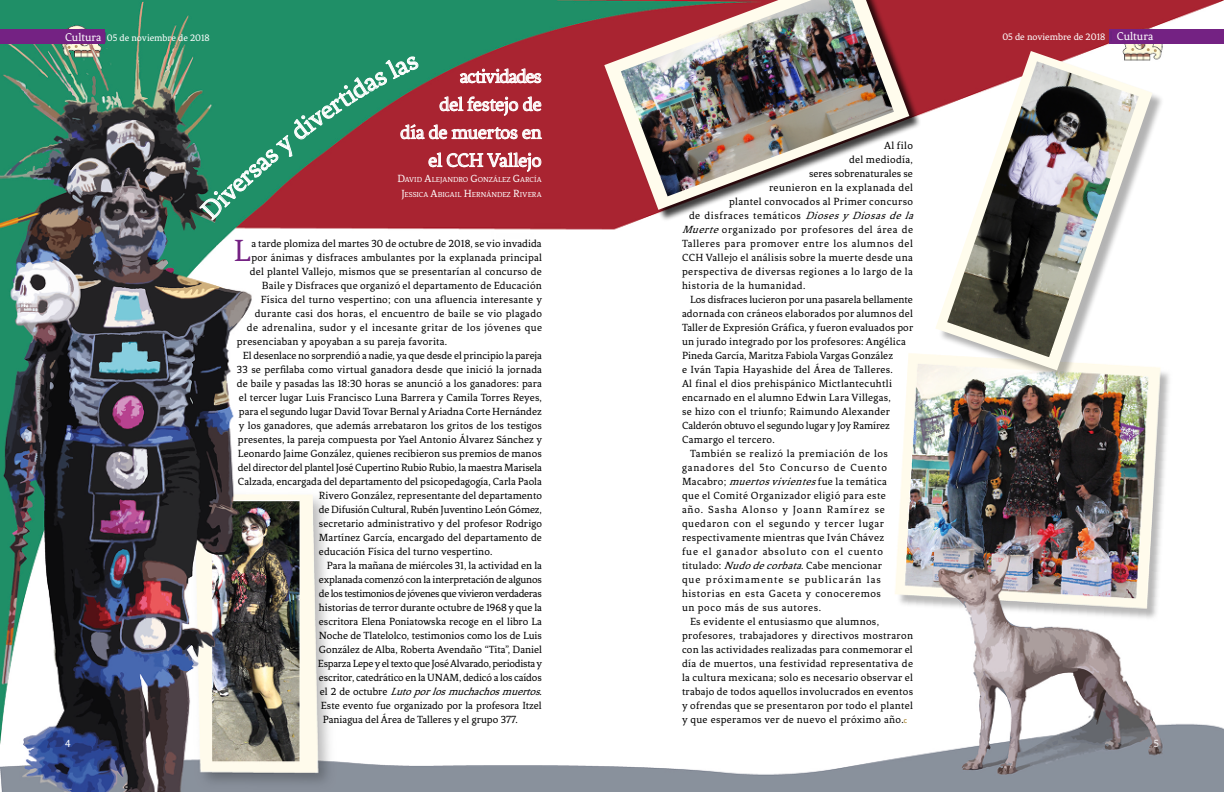
<style>
.page{position:relative;width:1224px;height:792px;background:#fff}
.page>*{position:absolute;margin:0;border:0;box-sizing:border-box;transform-origin:0 0}
.notas{font:32.5px "Fenix";color:#742283}
.Títulos_notas{font:20px/28px "Fenix";letter-spacing:-.025em;color:#fff;text-align:right}
.notas-2{font:11px/14px "Fenix";letter-spacing:.015em;color:#000}
.notas-3{font:11px/14px "Fenix";letter-spacing:.05em;color:#000}
.notas-4{font:11px "Fenix";letter-spacing:-.01em;color:#000}
.notas-5{font:11px "Fenix";letter-spacing:-.015em;color:#000}
.notas-6{font:11px "Fenix";letter-spacing:.04em;color:#000}
.notas-7{font:11px "Fenix";letter-spacing:.035em;color:#000}
.notas-8{font:11px "Fenix";letter-spacing:-.005em;color:#000}
.notas-9{font:11px "Fenix";letter-spacing:-.025em;color:#000}
.notas-10{font:11px "Fenix";letter-spacing:-.02em;color:#000}
.notas-11{font:italic 11px "Fenix";color:#000}
.t1{font:11px "Fenix";color:#fff}
.t2{font:10px "Fenix";color:#fff}
.credito_notas{font:7.7px "Fenix";color:#fff}
.t3{font:700 5px "Junction";color:#a6812c}
.s1{font-size:12px}
.s2{font-size:12px;color:#5e2579}
.s3{font-size:11px}
.s4{font-style:normal}
.s5{font-style:italic}
</style>
<div class="page">
<img style="left:0;top:0;width:1224px;height:792px">
<div style="left:0;top:30px;width:105px;height:14px;background:#742283"></div>
<div style="left:1109px;top:30px;width:115px;height:14px;background:#742283"></div>
<div style="left:937px;top:53px;width:228px;height:329px;background:#000;opacity:.3"></div>
<svg style="left:935px;top:51px;width:218px;height:319px"></svg>
<img style="left:947px;top:61px;width:192px;height:296px">
<div style="left:606px;top:0;width:315px;height:222px;background:#000;opacity:.75"></div>
<svg style="left:604px;top:0;width:305px;height:210px"></svg>
<img style="left:621px;top:0;width:273px;height:196px">
<svg style="left:199px;top:56px;width:343px;height:165px;background:#755e54"></svg>
<p class="t2" style="left:65px;top:32px;width:146px"><span class="s1">Cultura</span> <span class="s2">|</span>05 de noviembre de 2018</p>
<p class="t2" style="left:1002px;top:32px;width:152px">05 de noviembre de 2018 <span class="s2">|</span> <span class="s1">Cultura</span></p>
<p class="Títulos_notas" style="left:400px;top:62px;width:143px">actividades<br>del festejo de<br>día de muertos en el CCH Vallejo</p>
<p class="credito_notas" style="left:397px;top:175px;width:146px"><span class="s3">D</span>AVID <span class="s3">A</span>LEJANDRO <span class="s3">G</span>ONZÁLEZ <span class="s3">G</span>ARCÍA</p>
<p class="credito_notas" style="left:402px;top:190px;width:142px"><span class="s3">J</span>ESSICA <span class="s3">A</span>BIGAIL <span class="s3">H</span>ERNÁNDEZ <span class="s3">R</span>IVERA</p>
<p class="notas" style="left:234px;top:232px;width:18px">L</p>
<p class="notas-2" style="left:251px;top:236px;width:292px">a tarde plomiza del martes 30 de octubre de 2018, se vio invadida</p>
<p class="notas-2" style="left:251px;top:250px;width:292px">por ánimas y disfraces ambulantes por la explanada principal</p>
<p class="notas-2" style="left:250px;top:264px;width:293px">del plantel Vallejo, mismos que se presentarían al concurso de</p>
<p class="notas-2" style="left:262px;top:278px;width:281px">Baile y Disfraces que organizó el departamento de Educación</p>
<p class="notas-2" style="left:261px;top:292px;width:283px">Física del turno vespertino; con una afluencia interesante y</p>
<p class="notas-2" style="left:255px;top:306px;width:288px">durante casi dos horas, el encuentro de baile se vio plagado</p>
<p class="notas-7" style="left:247px;top:321px;width:297px">de adrenalina, sudor y el incesante gritar de los jóvenes que</p>
<p class="notas-2" style="left:237px;top:334px;width:212px">presenciaban y apoyaban a su pareja favorita.</p>
<p class="notas-8" style="left:243px;top:349px;width:301px">El desenlace no sorprendió a nadie, ya que desde el principio la pareja</p>
<p class="notas-2" style="left:237px;top:362px;width:307px">33 se perfilaba como virtual ganadora desde que inició la jornada</p>
<p class="notas-2" style="left:237px;top:376px;width:306px">de baile y pasadas las 18:30 horas se anunció a los ganadores: para</p>
<p class="notas-2" style="left:239px;top:390px;width:304px">el tercer lugar Luis Francisco Luna Barrera y Camila Torres Reyes,</p>
<p class="notas-2" style="left:239px;top:404px;width:304px">para el segundo lugar David Tovar Bernal y Ariadna Corte Hernández</p>
<p class="notas-2" style="left:239px;top:418px;width:305px">y los ganadores, que además arrebataron los gritos de los testigos</p>
<p class="notas-2" style="left:238px;top:432px;width:306px">presentes, la pareja compuesta por Yael Antonio Álvarez Sánchez y</p>
<p class="notas-2" style="left:238px;top:446px;width:305px">Leonardo Jaime González, quienes recibieron sus premios de manos</p>
<p class="notas-4" style="left:238px;top:461px;width:306px">del director del plantel José Cupertino Rubio Rubio, la maestra Marisela</p>
<p class="notas-2" style="left:238px;top:474px;width:305px">Calzada, encargada del departamento del psicopedagogía, Carla Paola</p>
<p class="notas-2" style="left:319px;top:488px;width:225px">Rivero González, representante del departamento</p>
<p class="notas-4" style="left:319px;top:503px;width:224px">de Difusión Cultural, Rubén Juventino León Gómez,</p>
<p class="notas-2" style="left:319px;top:516px;width:225px">secretario administrativo y del profesor Rodrigo</p>
<p class="notas-2" style="left:319px;top:530px;width:225px">Martínez García, encargado del departamento de</p>
<p class="notas-2" style="left:319px;top:544px;width:175px">educación Física del turno vespertino.</p>
<p class="notas-2" style="left:327px;top:558px;width:217px">Para la mañana de miércoles 31, la actividad en la</p>
<p class="notas-5" style="left:319px;top:573px;width:224px">explanada comenzó con la interpretación de algunos</p>
<p class="notas-9" style="left:319px;top:587px;width:224px">de los testimonios de jóvenes que vivieron verdaderas</p>
<p class="notas-2" style="left:319px;top:600px;width:225px">historias de terror durante octubre de 1968 y que la</p>
<p class="notas-2" style="left:319px;top:614px;width:224px">escritora Elena Poniatowska recoge en el libro La</p>
<p class="notas-2" style="left:319px;top:628px;width:224px">Noche de Tlatelolco, testimonios como los de Luis</p>
<p class="notas-2" style="left:319px;top:642px;width:225px">González de Alba, Roberta Avendaño “Tita”, Daniel</p>
<p class="notas-10" style="left:318px;top:657px;width:226px">Esparza Lepe y el texto que José Alvarado, periodista y</p>
<p class="notas-5" style="left:319px;top:671px;width:224px">escritor, catedrático en la UNAM, dedicó a los caídos</p>
<p class="notas-11" style="left:320px;top:685px;width:226px"><span class="s4">e l 2 d e o c t u b r e</span> Lutoporlosmuchachosmuertos<span class="s4">.</span></p>
<p class="notas-2" style="left:321px;top:698px;width:222px">Este evento fue organizado por la profesora Itzel</p>
<p class="notas-2" style="left:323px;top:712px;width:196px">Paniagua del Área de Talleres y el grupo 377.</p>
<p class="notas-2" style="left:884px;top:138px;width:30px">Al filo</p>
<p class="notas-2" style="left:849px;top:152px;width:65px">del mediodía,</p>
<p class="notas-2" style="left:809px;top:166px;width:105px">seres sobrenaturales se</p>
<p class="notas-6" style="left:769px;top:181px;width:145px">reunieron en la explanada del</p>
<p class="notas-7" style="left:729px;top:195px;width:186px">plantel convocados al Primer concurso</p>
<p class="notas-3" style="left:689px;top:208px;width:230px">de disfraces temáticos <span class="s5">Diosesy Diosasdela</span></p>
<p class="notas-3" style="left:682px;top:222px;width:233px"><span class="s5">Muerte</span>organizado por profesores del área de</p>
<p class="notas-3" style="left:682px;top:236px;width:232px">Talleres para promover entre los alumnos del</p>
<p class="notas-2" style="left:682px;top:250px;width:232px">CCH Vallejo el análisis sobre la muerte desde una</p>
<p class="notas-6" style="left:682px;top:265px;width:233px">perspectiva de diversas regiones a lo largo de la</p>
<p class="notas-6" style="left:682px;top:279px;width:125px">historia de la humanidad.</p>
<p class="notas-2" style="left:682px;top:292px;width:233px;text-indent:8px">Los disfraces lucieron por una pasarela bellamente adornada con cráneos elaborados por alumnos del Taller de Expresión Gráfica, y fueron evaluados por un jurado integrado por los profesores: Angélica Pineda García, Maritza Fabiola Vargas González<br>e Iván Tapia Hayashide del Área de Talleres.<br>Al final el dios prehispánico Mictlantecuhtli encarnado en el alumno Edwin Lara Villegas,<br>se hizo con el triunfo; Raimundo Alexander Calderón obtuvo el segundo lugar y Joy Ramírez Camargo el tercero.</p>
<p class="notas-3" style="left:682px;top:446px;width:207px;text-indent:8px">También se realizó la premiación de los ganadores del 5to Concurso de Cuento Macabro; <span class="s5">muertosvivientes</span>fue la temática que el Comité Organizador eligió para este año. Sasha Alonso y Joann Ramírez se quedaron con el segundo y tercer lugar respectivamente mientras que Iván Chávez fue el ganador absoluto con el cuento titulado: <span class="s5">Nudodecorbata</span>. Cabe mencionar que próximamente se publicarán las historias en esta Gaceta y conoceremos un poco más de sus autores.</p>
<p class="notas-2" style="left:682px;top:614px;width:233px;text-indent:8px">Es evidente el entusiasmo que alumnos, profesores, trabajadores y directivos mostraron con las actividades realizadas para conmemorar el día de muertos, una festividad representativa de la cultura mexicana; solo es necesario observar el trabajo de todos aquellos involucrados en eventos y ofrendas que se presentaron por todo el plantel y que esperamos ver de nuevo el próximo año.</p>
<p class="t3" style="left:904px;top:718px;width:5px">C</p>
<p class="t1" style="left:65px;top:737px;width:7px">4</p>
<p class="t1" style="left:1154px;top:737px;width:7px">5</p>
</div>
